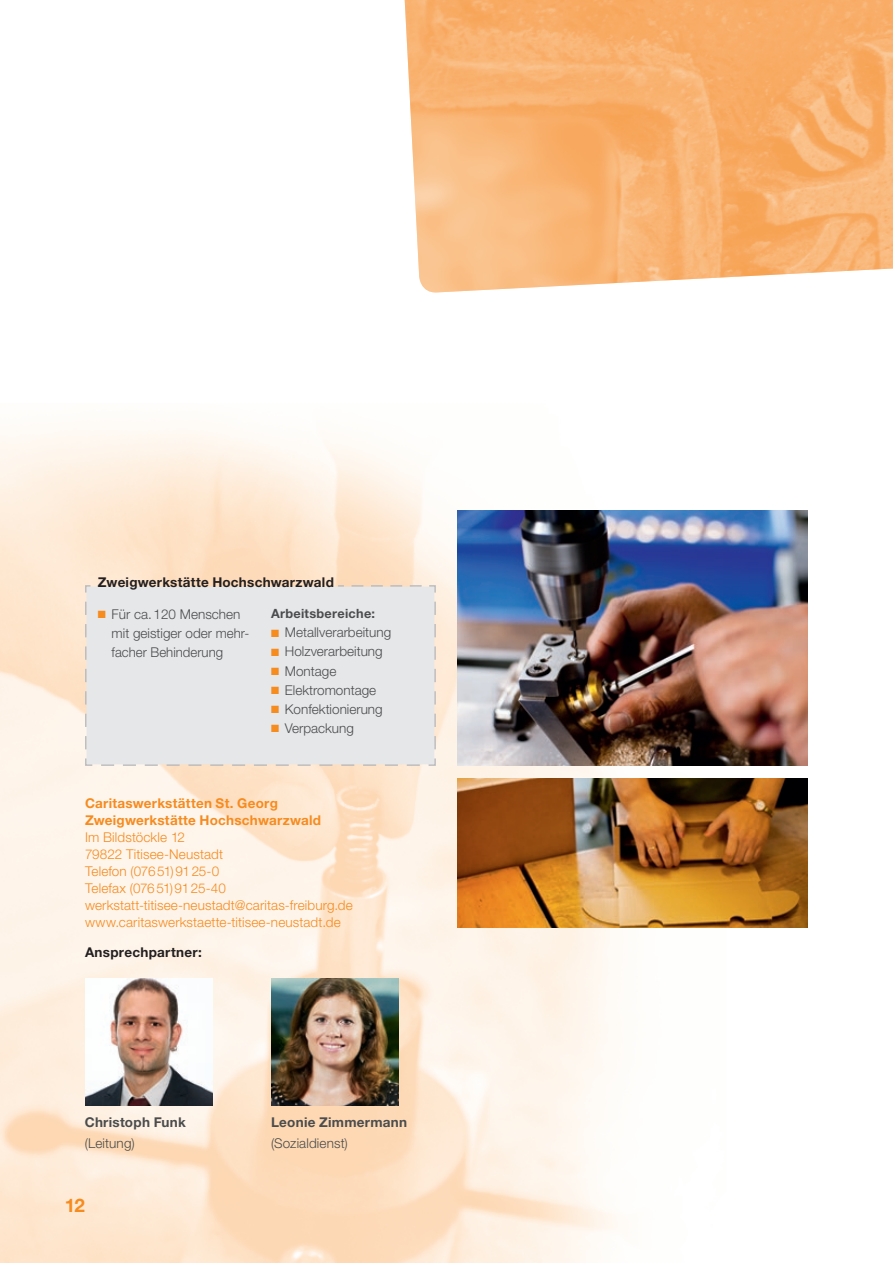
<style>
.page{position:relative;width:893px;height:1263px;background:#fff}
.page>*{position:absolute;margin:0;border:0;box-sizing:border-box;transform-origin:0 0}
.t1{font:700 18.75px "Helvetica Neue";color:#f68b1f}
.t2{font:300 13.5px/19.2px "Helvetica Neue";color:#4b4c4d}
.t3{font:300 13.5px/17px "Helvetica Neue";letter-spacing:.01em;color:#f68b1f}
.t4{font:700 13.5px/17px "Helvetica Neue";letter-spacing:.02em;color:#f68b1f}
.t5{font:700 13.5px "Helvetica Neue";letter-spacing:.02em;color:#231f20}
.t6{font:700 13.5px "Helvetica Neue";letter-spacing:.02em;color:#4b4c4d}
.t7{font:700 12.75px "Helvetica Neue";letter-spacing:.02em;color:#4b4c4d}
.s1{color:#f68b1f}
</style>
<div class="page">
<img style="left:404px;top:0;width:489px;height:293px">
<img style="left:0;top:428px;width:808px;height:835px">
<div style="left:84px;top:584px;width:353px;height:183px;background:#e6e7e9"></div>
<img style="left:85px;top:978px;width:128px;height:128px">
<img style="left:271px;top:978px;width:128px;height:128px">
<img style="left:457px;top:510px;width:351px;height:255px">
<img style="left:457px;top:779px;width:351px;height:149px">
<p class="t5" style="left:98px;top:574px;width:238px">Zweigwerkstätte Hochschwarzwald</p>
<p class="t2" style="left:112px;top:604px;width:139px;text-indent:-14px"><span class="s1">■</span> Für ca.120 Menschen mit geistiger oder mehr&shy;facher Behinderung</p>
<p class="t7" style="left:271px;top:606px;width:105px">Arbeitsbereiche:</p>
<p class="t2" style="left:271px;top:623px;width:122px"><span class="s1">■</span> Metallverarbeitung</p>
<p class="t2" style="left:271px;top:642px;width:113px"><span class="s1">■</span> Holzverarbeitung</p>
<p class="t2" style="left:271px;top:661px;width:67px"><span class="s1">■</span> Montage</p>
<p class="t2" style="left:271px;top:680px;width:107px"><span class="s1">■</span> Elektromontage</p>
<p class="t2" style="left:271px;top:699px;width:113px"><span class="s1">■</span> Konfektionierung</p>
<p class="t2" style="left:271px;top:718px;width:84px"><span class="s1">■</span> Verpackung</p>
<p class="t4" style="left:85px;top:794px;width:238px">Caritaswerkstätten St. Georg<br>Zweigwerkstätte Hochschwarzwald</p>
<p class="t3" style="left:85px;top:828px;width:269px">Im Bildstöckle 12<br>79822 Titisee-Neustadt<br>Telefon (07651)9125-0<br>Telefax (07651)9125-40 werkstatt-titisee-neustadt@caritas-freiburg.de www.caritaswerkstaette-titisee-neustadt.de</p>
<p class="t5" style="left:85px;top:944px;width:118px">Ansprechpartner:</p>
<p class="t6" style="left:85px;top:1114px;width:103px">Christoph Funk</p>
<p class="t2" style="left:85px;top:1133px;width:51px">(Leitung)</p>
<h1 class="t1" style="left:65px;top:1194px;width:22px">12</h1>
<p class="t6" style="left:271px;top:1114px;width:138px">Leonie Zimmermann</p>
<p class="t2" style="left:271px;top:1133px;width:78px">(Sozialdienst)</p>
</div>
